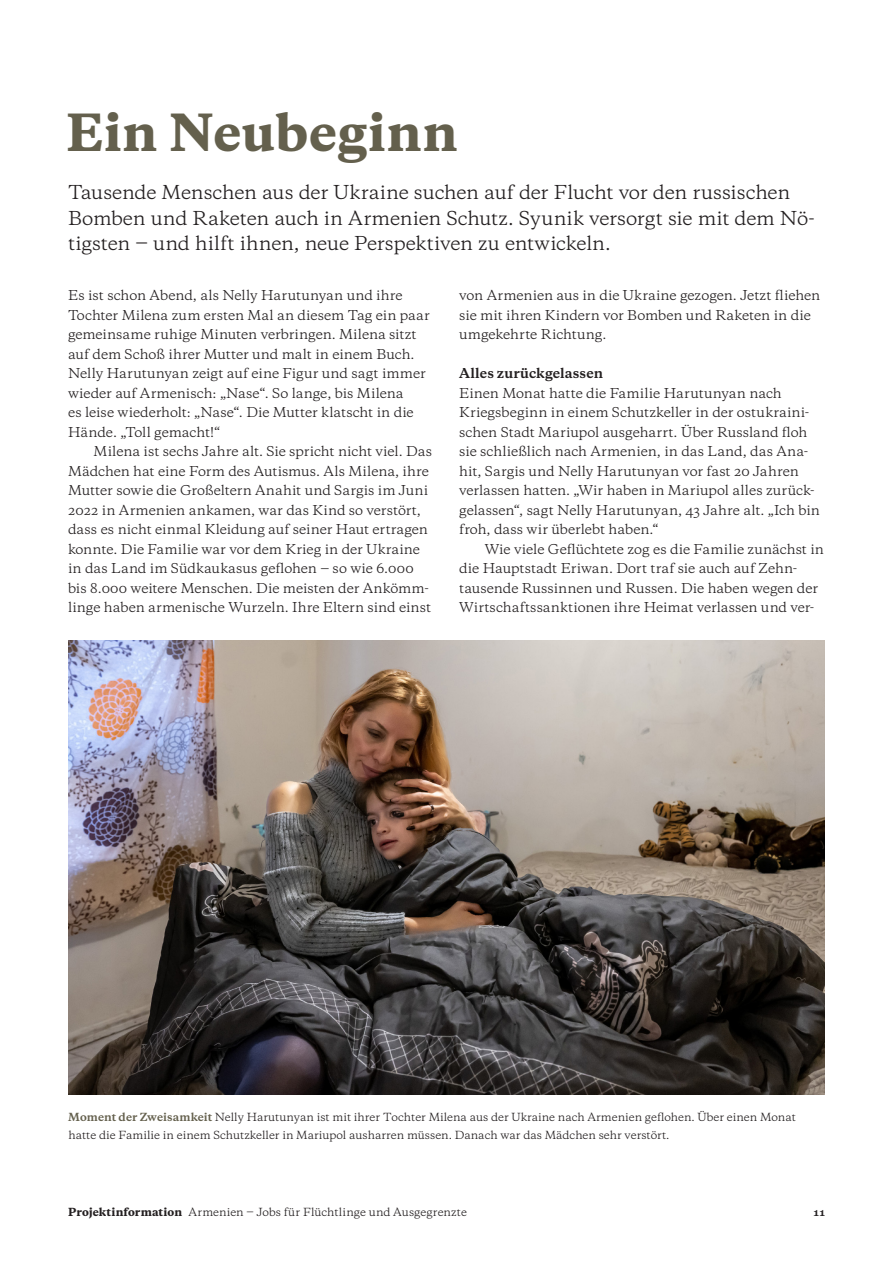
<style>
.page{position:relative;width:893px;height:1263px;background:#fff}
.page>*{position:absolute;margin:0;border:0;box-sizing:border-box;transform-origin:0 0}
.Projektinfo_Überschrift__32pt_ZAB_43pt{font:800 48px "Galaxie Copernicus";letter-spacing:.01em;color:#64604d}
.Projektinfo_Einleitungstext_12pt_ZAB_17p{font:18px/25.5px "Galaxie Copernicus";letter-spacing:-.015em;color:#231f20}
.Projektinfo_Fließtext_8_5pt_ZAB_13_pt_mi{font:12.75px/19.5px "Galaxie Copernicus";color:#231f20}
.Projektinfo_Fließtext_8_5pt_ZAB_13_pt{font:12.75px/19.5px "Galaxie Copernicus";color:#231f20}
.Projektinfo_Fließtext_8_5pt_ZAB_13_pt-2{font:700 12.75px "Galaxie Copernicus";letter-spacing:.01em;color:#231f20}
.Projektinfo_Bildunterschrift__7pt_ZAB_12{font:10.5px "Galaxie Copernicus";color:#231f20}
.t1{font:700 10.5px "Galaxie Copernicus";color:#231f20}
.s1{font-weight:700;color:#64604d}
.s2{font-weight:800}
</style>
<div class="page">
<img style="left:68px;top:640px;width:757px;height:455px">
<p class="Projektinfo_Überschrift__32pt_ZAB_43pt" style="left:66px;top:101px;width:393px">Ein Neubeginn</p>
<p class="Projektinfo_Einleitungstext_12pt_ZAB_17p" style="left:68px;top:180px;width:748px">Tausende Menschen aus der Ukraine suchen auf der Flucht vor den russischen<br>Bomben und Raketen auch in Armenien Schutz. Syunik versorgt sie mit dem Nö&shy;tigsten ‒ und hilft ihnen, neue Perspektiven zu entwickeln.</p>
<p class="Projektinfo_Fließtext_8_5pt_ZAB_13_pt" style="left:68px;top:285px;width:363px">Es ist schon Abend, als Nelly Harutunyan und ihre Tochter Milena zum ersten Mal an diesem Tag ein paar gemeinsame ruhige Minuten verbringen. Milena sitzt auf dem Schoß ihrer Mutter und malt in einem Buch.<br>Nelly Harutunyan zeigt auf eine Figur und sagt immer wieder auf Armenisch: „Nase“. So lange, bis Milena<br>es leise wiederholt: „Nase“. Die Mutter klatscht in die Hände. „Toll gemacht!“</p>
<p class="Projektinfo_Fließtext_8_5pt_ZAB_13_pt_mi" style="left:68px;top:441px;width:366px;text-indent:26px">Milena ist sechs Jahre alt. Sie spricht nicht viel. Das Mädchen hat eine Form des Autismus. Als Milena, ihre Mutter sowie die Großeltern Anahit und Sargis im Juni 2022 in Armenien ankamen, war das Kind so verstört, dass es nicht einmal Kleidung auf seiner Haut ertragen konnte. Die Familie war vor dem Krieg in der Ukraine in das Land im Südkaukasus geflohen ‒ so wie 6.000 bis 8.000 weitere Menschen. Die meisten der Ankömm&shy;linge haben armenische Wurzeln. Ihre Eltern sind einst</p>
<p class="Projektinfo_Fließtext_8_5pt_ZAB_13_pt_mi" style="left:459px;top:285px;width:363px">von Armenien aus in die Ukraine gezogen. Jetzt fliehen sie mit ihren Kindern vor Bomben und Raketen in die umgekehrte Richtung.</p>
<p class="Projektinfo_Fließtext_8_5pt_ZAB_13_pt-2" style="left:459px;top:365px;width:145px">Alles zurückgelassen</p>
<p class="Projektinfo_Fließtext_8_5pt_ZAB_13_pt" style="left:459px;top:383px;width:362px">Einen Monat hatte die Familie Harutunyan nach Kriegsbeginn in einem Schutzkeller in der ostukraini&shy;schen Stadt Mariupol ausgeharrt. Über Russland floh sie schließlich nach Armenien, in das Land, das Ana&shy;hit, Sargis und Nelly Harutunyan vor fast 20 Jahren verlassen hatten. „Wir haben in Mariupol alles zurück&shy;gelassen“, sagt Nelly Harutunyan, 43 Jahre alt. „Ich bin froh, dass wir überlebt haben.“</p>
<p class="Projektinfo_Fließtext_8_5pt_ZAB_13_pt_mi" style="left:459px;top:539px;width:366px;text-indent:26px">Wie viele Geflüchtete zog es die Familie zunächst in die Hauptstadt Eriwan. Dort traf sie auch auf Zehn&shy;tausende Russinnen und Russen. Die haben wegen der Wirtschaftssanktionen ihre Heimat verlassen und ver-</p>
<p class="Projektinfo_Bildunterschrift__7pt_ZAB_12" style="left:68px;top:1109px;width:729px"><span class="s1">Moment der Zweisamkeit</span> Nelly Harutunyan ist mit ihrer Tochter Milena aus der Ukraine nach Armenien geflohen. Über einen Monat</p>
<p class="Projektinfo_Bildunterschrift__7pt_ZAB_12" style="left:68px;top:1127px;width:603px">hatte die Familie in einem Schutzkeller in Mariupol ausharren müssen. Danach war das Mädchen sehr verstört.</p>
<p class="Projektinfo_Bildunterschrift__7pt_ZAB_12" style="left:68px;top:1205px;width:400px"><span class="s2">Projektinformation</span> Armenien ‒ Jobs für Flüchtlinge und Ausgegrenzte</p>
<p class="t1" style="left:814px;top:1205px;width:13px">11</p>
</div>
